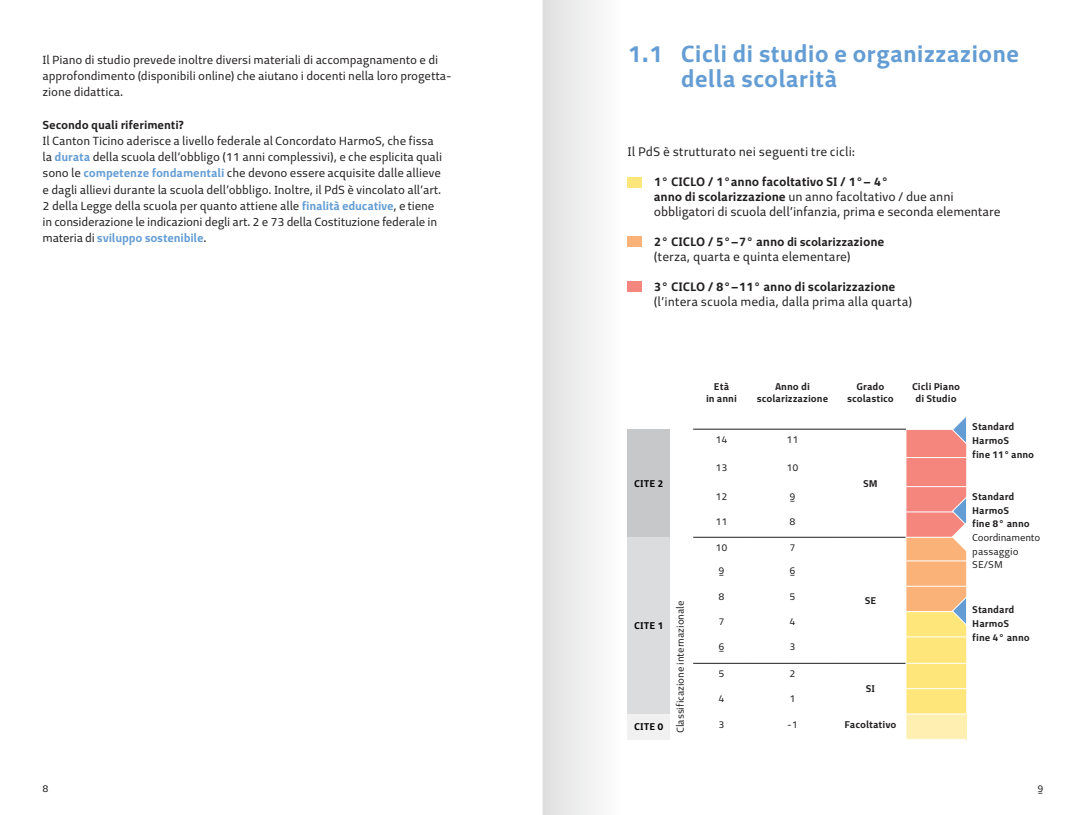
<style>
.page{position:relative;width:1085px;height:815px;background:#fff}
.page>*{position:absolute;margin:0;border:0;box-sizing:border-box;transform-origin:0 0}
.t1{font:700 23.75px/25px "Test Me Sans 02";color:#639dd4}
.t2{font:12.5px/15px "Test Me Sans 02";color:#221f1f}
.t3{font:700 12.5px "Test Me Sans 02";letter-spacing:-.01em;color:#221f1f}
.t4{font:11.88px/16.2px "Test Me Sans 02";letter-spacing:-.01em;color:#221f1f}
.t5{font:700 11.88px "Test Me Sans 02";letter-spacing:-.01em;color:#221f1f}
.t6{font:700 10px/13.6px "Test Me Sans 02";color:#221f1f;text-align:center}
.t7{font:10px/13.6px "Test Me Sans 02";letter-spacing:-.01em;color:#221f1f}
.t8{font:700 10px "Test Me Sans 02";color:#000}
.s1{font-weight:700;color:#639dd4}
.s2{font-weight:700}
.s3{font-weight:700;font-size:11.88px}
</style>
<div class="page">
<div style="left:627px;top:178px;width:14px;height:10px;background:#ffe67a"></div>
<div style="left:627px;top:236px;width:14px;height:10px;background:#fab279"></div>
<div style="left:627px;top:281px;width:14px;height:10px;background:#f4867e"></div>
<div style="left:627px;top:429px;width:43px;height:108px;background:#c6c8ca"></div>
<div style="left:627px;top:537px;width:43px;height:177px;background:#dbdcde"></div>
<div style="left:627px;top:714px;width:43px;height:25px;background:#f1f1f2"></div>
<hr style="left:693px;top:429px;width:56px;height:1px;background:#221f1f">
<hr style="left:749px;top:429px;width:85px;height:1px;background:#221f1f">
<hr style="left:834px;top:429px;width:71px;height:1px;background:#221f1f">
<hr style="left:693px;top:537px;width:56px;height:1px;background:#221f1f">
<hr style="left:749px;top:537px;width:85px;height:1px;background:#221f1f">
<hr style="left:834px;top:537px;width:71px;height:1px;background:#221f1f">
<hr style="left:693px;top:663px;width:56px;height:1px;background:#221f1f">
<hr style="left:749px;top:663px;width:85px;height:1px;background:#221f1f">
<hr style="left:834px;top:663px;width:71px;height:1px;background:#221f1f">
<svg style="left:905px;top:417px;width:62px;height:322px;background:#f6c090"></svg>
<img style="left:542px;top:0;width:55px;height:815px">
<p class="t4" style="left:43px;top:52px;width:410px">Il Piano di studio prevede inoltre diversi materiali di accompagnamento e di approfondimento (disponibili online) che aiutano i docenti nella loro progetta&shy;zione didattica.</p>
<p class="t5" style="left:43px;top:120px;width:143px">Secondo quali riferimenti?</p>
<p class="t4" style="left:43px;top:134px;width:401px">Il Canton Ticino aderisce a livello federale al Concordato HarmoS, che fissa la <span class="s1">durata</span> della scuola dell’obbligo (11 anni complessivi), e che esplicita quali sono le <span class="s1">competenze fondamentali</span> che devono essere acquisite dalle allieve e dagli allievi durante la scuola dell’obbligo. Inoltre, il PdS è vincolato all’art.<br>2 della Legge della scuola per quanto attiene alle <span class="s1">finalità educative</span>, e tiene in considerazione le indicazioni degli art. 2 e 73 della Costituzione federale in materia di <span class="s1">sviluppo sostenibile</span>.</p>
<h1 class="t1" style="left:680px;top:44px;width:340px;text-indent:-53px">1.1 Cicli di studio e organizzazione della scolarità</h1>
<p class="t2" style="left:627px;top:145px;width:229px">Il PdS è strutturato nei seguenti tre cicli:</p>
<p class="t2" style="left:653px;top:175px;width:348px"><span class="s2">1° CICLO / 1°anno facoltativo SI / 1°– 4°<br>anno di scolarizzazione</span> un anno facoltativo / due anni obbligatori di scuola dell’infanzia, prima e seconda elementare</p>
<p class="t2" style="left:653px;top:235px;width:232px"><span class="s2">2° CICLO / 5°–7° anno</span> <span class="s3">di scolarizza</span><span class="s2">zione </span>(terza, quarta e quinta elementare)</p>
<p class="t3" style="left:653px;top:282px;width:243px">3° CICLO / 8°–11° anno di scolarizzazione</p>
<p class="t2" style="left:653px;top:295px;width:260px">(l’intera scuola media, dalla prima alla quarta)</p>
<p class="t6" style="left:706px;top:381px;width:32px;line-height:12px">Età<br>in anni</p>
<p class="t6" style="left:756px;top:381px;width:73px;line-height:12px">Anno di scolarizzazione</p>
<p class="t6" style="left:846px;top:381px;width:48px;line-height:12px">Grado scolastico</p>
<p class="t6" style="left:911px;top:381px;width:50px;line-height:12px">Cicli Piano di Studio</p>
<p class="t7" style="left:715px;top:433px;width:13px">14</p>
<p class="t7" style="left:786px;top:433px;width:13px">11</p>
<p class="t6" style="left:972px;top:421px;width:63px;text-align:left">Standard<br>HarmoS<br>fine 11° anno</p>
<p class="t7" style="left:715px;top:461px;width:13px">13</p>
<p class="t7" style="left:786px;top:461px;width:13px">10</p>
<p class="t7" style="left:715px;top:491px;width:13px">12</p>
<p class="t7" style="left:789px;top:491px;width:7px">9</p>
<p class="t6" style="left:972px;top:491px;width:59px;text-align:left">Standard<br>HarmoS<br>fine 8° anno</p>
<p class="t7" style="left:972px;top:531px;width:70px">Coordinamento passaggio<br>SE/SM</p>
<p class="t6" style="left:863px;top:478px;width:16px">SM</p>
<p class="t8" style="left:634px;top:479px;width:31px">CITE 2</p>
<p class="t7" style="left:715px;top:516px;width:13px">11</p>
<p class="t7" style="left:789px;top:516px;width:7px">8</p>
<p class="t7" style="left:715px;top:541px;width:13px">10</p>
<p class="t7" style="left:789px;top:541px;width:7px">7</p>
<p class="t7" style="left:718px;top:565px;width:7px">9</p>
<p class="t7" style="left:789px;top:565px;width:7px">6</p>
<p class="t7" style="left:718px;top:590px;width:7px">8</p>
<p class="t7" style="left:789px;top:590px;width:7px">5</p>
<p class="t6" style="left:864px;top:595px;width:13px">SE</p>
<p class="t7" style="left:674px;top:733px;width:134px;rotate:-90deg">Classificazione internazionale</p>
<p class="t6" style="left:972px;top:604px;width:59px;text-align:left">Standard<br>HarmoS<br>fine 4° anno</p>
<p class="t7" style="left:718px;top:615px;width:7px">7</p>
<p class="t7" style="left:789px;top:615px;width:7px">4</p>
<p class="t7" style="left:718px;top:641px;width:7px">6</p>
<p class="t7" style="left:789px;top:641px;width:7px">3</p>
<p class="t7" style="left:718px;top:667px;width:7px">5</p>
<p class="t7" style="left:789px;top:667px;width:7px">2</p>
<p class="t8" style="left:634px;top:622px;width:31px">CITE 1</p>
<p class="t6" style="left:865px;top:683px;width:11px">SI</p>
<p class="t7" style="left:718px;top:693px;width:7px">4</p>
<p class="t7" style="left:789px;top:693px;width:7px">1</p>
<p class="t8" style="left:634px;top:723px;width:31px">CITE 0</p>
<p class="t7" style="left:718px;top:718px;width:7px">3</p>
<p class="t7" style="left:787px;top:718px;width:12px">-1</p>
<p class="t6" style="left:844px;top:718px;width:54px">Facoltativo</p>
<p class="t7" style="left:43px;top:783px;width:7px">8</p>
<p class="t7" style="left:1037px;top:783px;width:7px">9</p>
</div>
